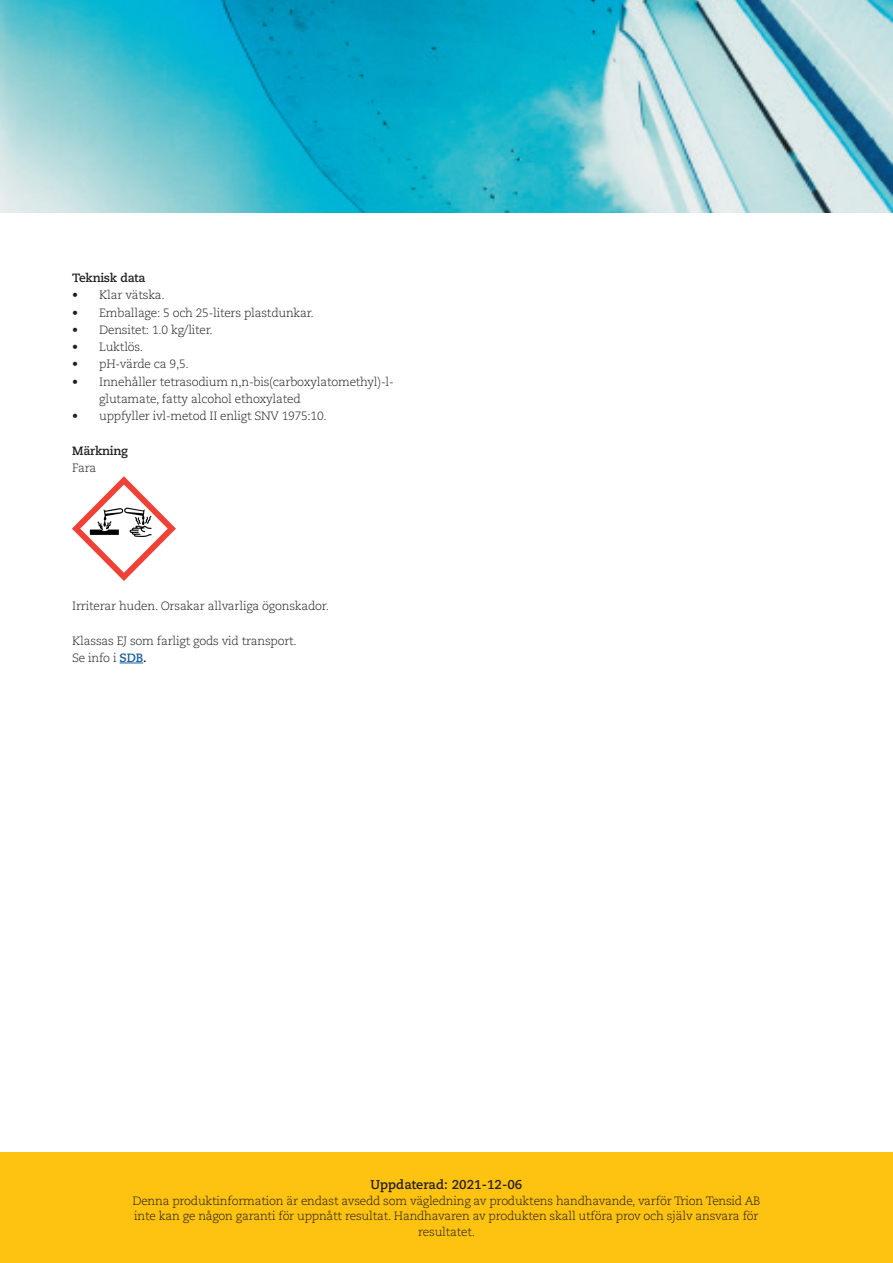
<style>
.page{position:relative;width:893px;height:1263px;background:#fff}
.page>*{position:absolute;margin:0;border:0;box-sizing:border-box;transform-origin:0 0}
.t1{font:700 12.75px "Caecilia LT Std";color:#231f20}
.Rubrik_3{font:300 12px/15.8px "Caecilia LT Std";letter-spacing:-.02em;color:#231f20;text-align:center}
.Brödtext{font:300 12px "Caecilia LT Std";letter-spacing:-.02em;color:#231f20}
.Rubrik_3-2{font:700 12px "Caecilia LT Std";letter-spacing:-.02em;color:#231f20}
.s1{font-weight:700;color:#175d9e}
.s2{font-weight:700}
</style>
<div class="page">
<div style="left:0;top:1152px;width:893px;height:111px;background:#fec210"></div>
<img style="left:0;top:0;width:893px;height:213px">
<svg style="left:120px;top:663px;width:23px;height:1px"></svg>
<img style="left:72px;top:477px;width:103px;height:103px">
<p class="Rubrik_3-2" style="left:72px;top:271px;width:75px">Teknisk data</p>
<p class="Rubrik_3" style="left:72px;top:288px;width:94px">• Klar vätska.</p>
<p class="Rubrik_3" style="left:72px;top:305px;width:243px">• Emballage: 5 och 25-liters plastdunkar.</p>
<p class="Rubrik_3" style="left:72px;top:322px;width:142px">• Densitet: 1.0 kg/liter.</p>
<p class="Rubrik_3" style="left:72px;top:339px;width:72px">• Luktlös.</p>
<p class="Rubrik_3" style="left:72px;top:357px;width:118px">• pH-värde ca 9,5.</p>
<p class="Rubrik_3" style="left:99px;top:373px;width:296px;line-height:17.2px;text-align:left;text-indent:-27px">• Innehåller tetrasodium n,n-bis(carboxylatomethyl)-l&shy;glutamate, fatty alcohol ethoxylated</p>
<p class="Rubrik_3" style="left:72px;top:408px;width:256px">• uppfyller ivl-metod II enligt SNV 1975:10.</p>
<p class="Rubrik_3-2" style="left:72px;top:443px;width:57px">Märkning</p>
<p class="Rubrik_3" style="left:72px;top:460px;width:26px">Fara</p>
<p class="Rubrik_3" style="left:72px;top:598px;width:258px">Irriterar huden. Orsakar allvarliga ögonskador.</p>
<p class="Brödtext" style="left:72px;top:634px;width:226px">Klassas EJ som farligt gods vid transport.</p>
<p class="Brödtext" style="left:72px;top:651px;width:76px">Se info i <span class="s1">SDB</span><span class="s2">.</span></p>
<p class="t1" style="left:371px;top:1177px;width:153px">Uppdaterad: 2021-12-06</p>
<p class="Rubrik_3" style="left:133px;top:1193px;width:629px">Denna produktinformation är endast avsedd som vägledning av produktens handhavande, varför Trion Tensid AB inte kan ge någon garanti för uppnått resultat. Handhavaren av produkten skall utföra prov och själv ansvara för resultatet.</p>
</div>
